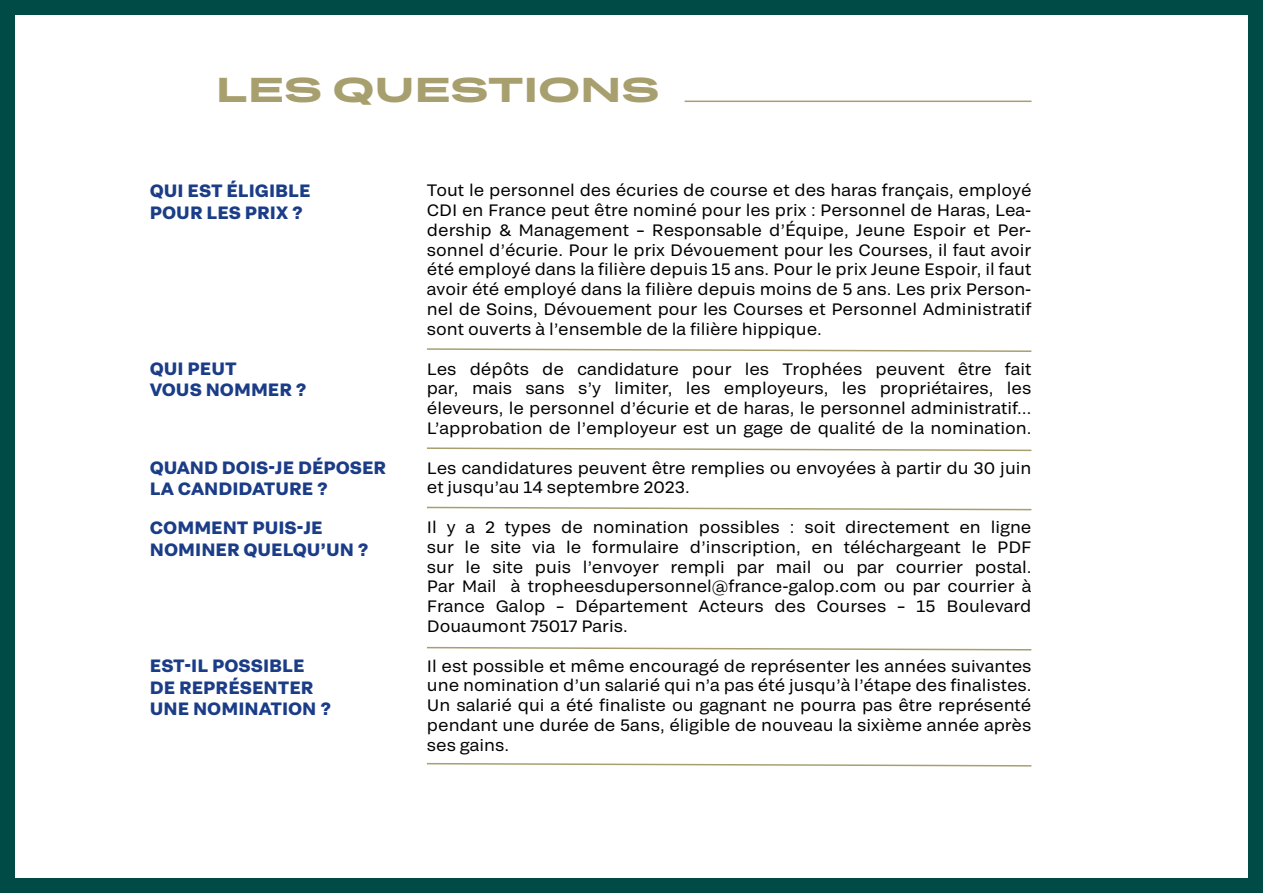
<style>
.page{position:relative;width:1263px;height:893px;background:#fff}
.page>*{position:absolute;margin:0;border:0;box-sizing:border-box;transform-origin:0 0}
.t1{font:700 34.5px "Grtsk Giga";color:#a89f6f}
.t2{font:700 17.85px "Grtsk Peta";color:#1b3d87}
.t3{font:16.5px/19.8px "Grtsk Peta";color:#000;text-align:justify}
</style>
<div class="page">
<div style="left:0;top:0;width:1263px;height:893px;border:15px solid #004b46"></div>
<svg style="left:427px;top:348px;width:605px;height:4px"></svg>
<svg style="left:427px;top:447px;width:605px;height:5px"></svg>
<svg style="left:426px;top:506px;width:606px;height:5px"></svg>
<svg style="left:426px;top:646px;width:606px;height:5px"></svg>
<svg style="left:426px;top:762px;width:606px;height:5px"></svg>
<hr style="left:685px;top:101px;width:346px;height:1px;background:#a89f6f">
<p class="t1" style="left:216px;top:68px;width:445px">LES QUESTIONS</p>
<p class="t2" style="left:150px;top:180px;width:162px">QUI EST ÉLIGIBLE</p>
<p class="t2" style="left:150px;top:201px;width:154px">POUR LES PRIX ?</p>
<p class="t2" style="left:150px;top:357px;width:88px">QUI PEUT</p>
<p class="t2" style="left:150px;top:378px;width:158px">VOUS NOMMER ?</p>
<p class="t2" style="left:150px;top:456px;width:238px">QUAND DOIS-JE DÉPOSER</p>
<p class="t2" style="left:150px;top:477px;width:179px">LA CANDIDATURE ?</p>
<p class="t2" style="left:150px;top:517px;width:174px">COMMENT PUIS-JE</p>
<p class="t2" style="left:150px;top:538px;width:220px">NOMINER QUELQU’UN ?</p>
<p class="t2" style="left:150px;top:655px;width:156px">EST-IL POSSIBLE</p>
<p class="t2" style="left:150px;top:676px;width:165px">DE REPRÉSENTER</p>
<p class="t2" style="left:150px;top:698px;width:183px">UNE NOMINATION ?</p>
<p class="t3" style="left:427px;top:180px;width:606px">Tout le personnel des écuries de course et des haras français, employé CDI en France peut être nominé pour les prix : Personnel de Haras, Lea&shy;dership &amp; Management – Responsable d’Équipe, Jeune Espoir et Per&shy;sonnel d’écurie. Pour le prix Dévouement pour les Courses, il faut avoir été employé dans la filière depuis 15 ans. Pour le prix Jeune Espoir, il faut avoir été employé dans la filière depuis moins de 5 ans. Les prix Person&shy;nel de Soins, Dévouement pour les Courses et Personnel Administratif sont ouverts à l’ensemble de la filière hippique.</p>
<p class="t3" style="left:427px;top:358px;width:606px">Les dépôts de candidature pour les Trophées peuvent être fait par, mais sans s’y limiter, les employeurs, les propriétaires, les éleveurs, le personnel d’écurie et de haras, le personnel administratif… L’approbation de l’employeur est un gage de qualité de la nomination.</p>
<p class="t3" style="left:427px;top:457px;width:606px">Les candidatures peuvent être remplies ou envoyées à partir du 30 juin et jusqu’au 14 septembre 2023.</p>
<p class="t3" style="left:427px;top:517px;width:606px">Il y a 2 types de nomination possibles : soit directement en ligne sur le site via le formulaire d’inscription, en téléchargeant le PDF sur le site puis l’envoyer rempli par mail ou par courrier postal.<br>Par Mail à tropheesdupersonnel@france-galop.com ou par courrier à France Galop – Département Acteurs des Courses – 15 Boulevard Douaumont 75017 Paris.</p>
<p class="t3" style="left:427px;top:655px;width:606px">Il est possible et même encouragé de représenter les années suivantes une nomination d’un salarié qui n’a pas été jusqu’à l’étape des finalistes.<br>Un salarié qui a été finaliste ou gagnant ne pourra pas être représenté pendant une durée de 5ans, éligible de nouveau la sixième année après ses gains.</p>
</div>
